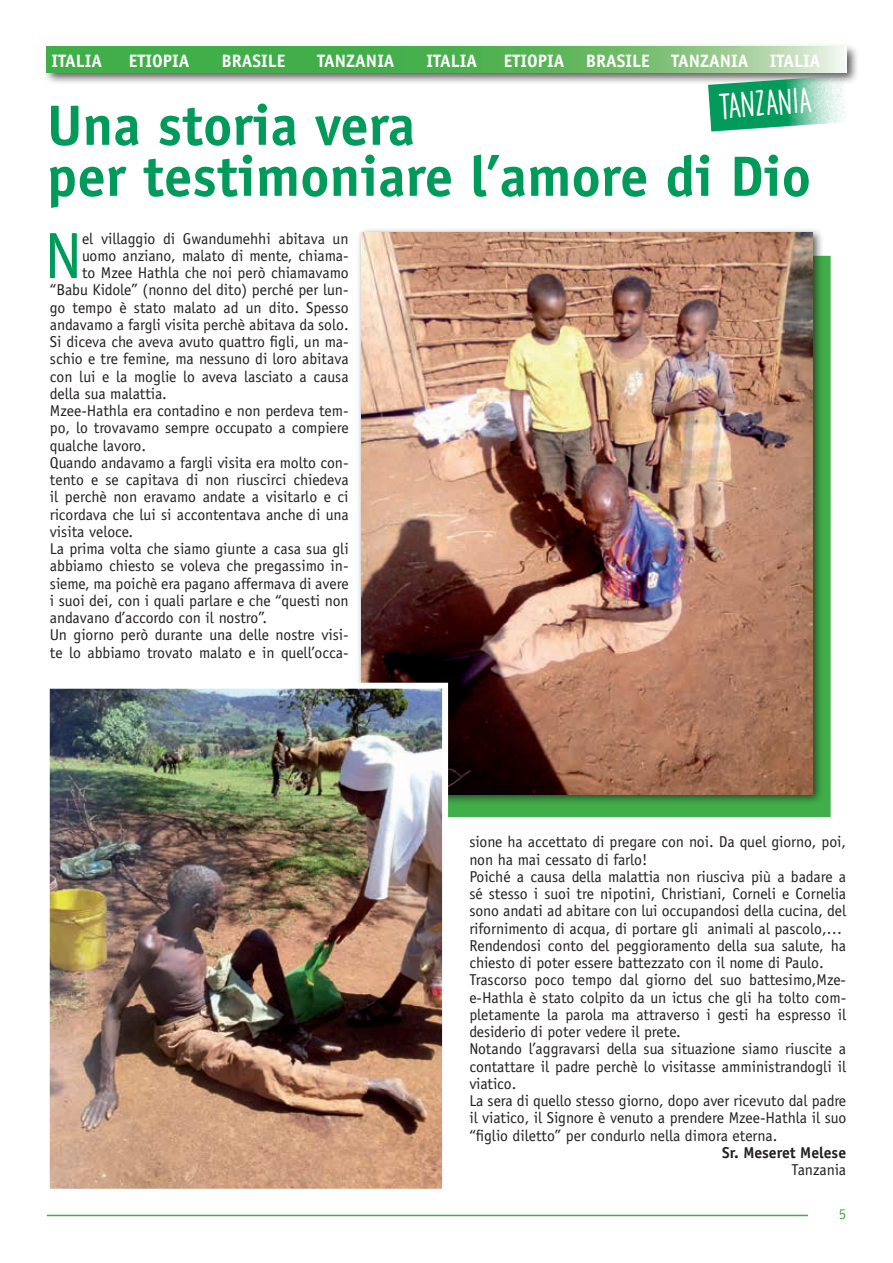
<style>
.page{position:relative;width:893px;height:1263px;background:#fff}
.page>*{position:absolute;margin:0;border:0;box-sizing:border-box;transform-origin:0 0}
.t1{font:65.55px "Officina Sans";color:#009a5b}
.t2{font:700 57px/51px "Officina Sans";color:#009a5b}
.t3{font:37.5px "Party Pocket DEMO";color:#fff}
.t4{font:700 18px "Officina Sans";color:#fff}
.t5{font:15.75px/17.2px "Officina Sans";color:#231f20}
.t6{font:700 15.75px "Officina Sans";color:#231f20}
.t7{font:15px "Officina Sans";color:#40ae49}
</style>
<div class="page">
<hr style="left:47px;top:1215px;width:761px;height:1px;background:#40ae49">
<div style="left:43px;top:43px;width:816px;height:42px;background:#231f20;opacity:.75"></div>
<svg style="left:47px;top:47px;width:799px;height:25px;background:#63b964"></svg>
<div style="left:434px;top:256px;width:397px;height:561px;background:#40ae49;border:2px solid #40ae49"></div>
<svg style="left:708px;top:75px;width:146px;height:57px"></svg>
<div style="left:356px;top:228px;width:468px;height:577px;background:#231f20;opacity:.75"></div>
<img style="left:361px;top:233px;width:451px;height:561px">
<img style="left:51px;top:690px;width:390px;height:498px">
<div style="left:44px;top:683px;width:404px;height:512px;border:6px solid #fff"></div>
<p class="t4" style="left:51px;top:50px;width:52px">ITALIA</p>
<p class="t4" style="left:129px;top:50px;width:62px">ETIOPIA</p>
<p class="t4" style="left:221px;top:50px;width:65px">BRASILE</p>
<p class="t4" style="left:317px;top:50px;width:79px">TANZANIA</p>
<p class="t4" style="left:427px;top:50px;width:52px">ITALIA</p>
<p class="t4" style="left:504px;top:50px;width:318px">ETIOPIA BRASILE TANZANIA ITALIA</p>
<h3 class="t3" style="left:717px;top:86px;width:96px;rotate:-4deg">Tanzania</h3>
<h2 class="t2" style="left:47px;top:99px;width:766px">Una storia vera<br>per testimoniare l’amore di Dio</h2>
<h1 class="t1" style="left:45px;top:218px;width:39px">N</h1>
<p class="t5" style="left:82px;top:230px;width:268px">el villaggio di Gwandumehhi abitava un</p>
<p class="t5" style="left:82px;top:247px;width:268px">uomo anziano, malato di mente, chiama-</p>
<p class="t5" style="left:82px;top:264px;width:268px">to Mzee Hathla che noi però chiamavamo</p>
<p class="t5" style="left:50px;top:281px;width:300px">“Babu Kidole” (nonno del dito) perché per lun-</p>
<p class="t5" style="left:50px;top:299px;width:300px">go tempo è stato malato ad un dito. Spesso</p>
<p class="t5" style="left:50px;top:316px;width:300px">andavamo a fargli visita perchè abitava da solo.</p>
<p class="t5" style="left:50px;top:333px;width:300px">Si diceva che aveva avuto quattro figli, un ma-</p>
<p class="t5" style="left:50px;top:350px;width:300px">schio e tre femine, ma nessuno di loro abitava</p>
<p class="t5" style="left:50px;top:368px;width:300px">con lui e la moglie lo aveva lasciato a causa</p>
<p class="t5" style="left:50px;top:385px;width:119px">della sua malattia.</p>
<p class="t5" style="left:50px;top:402px;width:300px">Mzee-Hathla era contadino e non perdeva tem-</p>
<p class="t5" style="left:50px;top:419px;width:300px">po, lo trovavamo sempre occupato a compiere</p>
<p class="t5" style="left:50px;top:437px;width:98px">qualche lavoro.</p>
<p class="t5" style="left:50px;top:454px;width:300px">Quando andavamo a fargli visita era molto con-</p>
<p class="t5" style="left:50px;top:471px;width:300px">tento e se capitava di non riuscirci chiedeva</p>
<p class="t5" style="left:50px;top:488px;width:300px">il perchè non eravamo andate a visitarlo e ci</p>
<p class="t5" style="left:50px;top:506px;width:300px">ricordava che lui si accontentava anche di una</p>
<p class="t5" style="left:50px;top:523px;width:85px">visita veloce.</p>
<p class="t5" style="left:50px;top:540px;width:300px">La prima volta che siamo giunte a casa sua gli</p>
<p class="t5" style="left:50px;top:557px;width:300px">abbiamo chiesto se voleva che pregassimo in-</p>
<p class="t5" style="left:50px;top:575px;width:300px">sieme, ma poichè era pagano affermava di avere</p>
<p class="t5" style="left:50px;top:592px;width:300px">i suoi dei, con i quali parlare e che “questi non</p>
<p class="t5" style="left:50px;top:609px;width:219px">andavano d’accordo con il nostro”.</p>
<p class="t5" style="left:50px;top:626px;width:300px">Un giorno però durante una delle nostre visi-</p>
<p class="t5" style="left:50px;top:644px;width:300px">te lo abbiamo trovato malato e in quell’occa-</p>
<p class="t5" style="left:469px;top:833px;width:378px">sione ha accettato di pregare con noi. Da quel giorno, poi, non ha mai cessato di farlo!<br>Poiché a causa della malattia non riusciva più a badare a sé stesso i suoi tre nipotini, Christiani, Corneli e Cornelia sono andati ad abitare con lui occupandosi della cucina, del rifornimento di acqua, di portare gli animali al pascolo,… Rendendosi conto del peggioramento della sua salute, ha chiesto di poter essere battezzato con il nome di Paulo.<br>Trascorso poco tempo dal giorno del suo battesimo,Mze&shy;e-Hathla è stato colpito da un ictus che gli ha tolto com&shy;pletamente la parola ma attraverso i gesti ha espresso il desiderio di poter vedere il prete.<br>Notando l’aggravarsi della sua situazione siamo riuscite a contattare il padre perchè lo visitasse amministrandogli il viatico.<br>La sera di quello stesso giorno, dopo aver ricevuto dal padre il viatico, il Signore è venuto a prendere Mzee-Hathla il suo “figlio diletto” per condurlo nella dimora eterna.</p>
<p class="t6" style="left:722px;top:1142px;width:126px">Sr. Meseret Melese</p>
<p class="t5" style="left:791px;top:1161px;width:56px">Tanzania</p>
<p class="t7" style="left:839px;top:1205px;width:9px">5</p>
</div>
